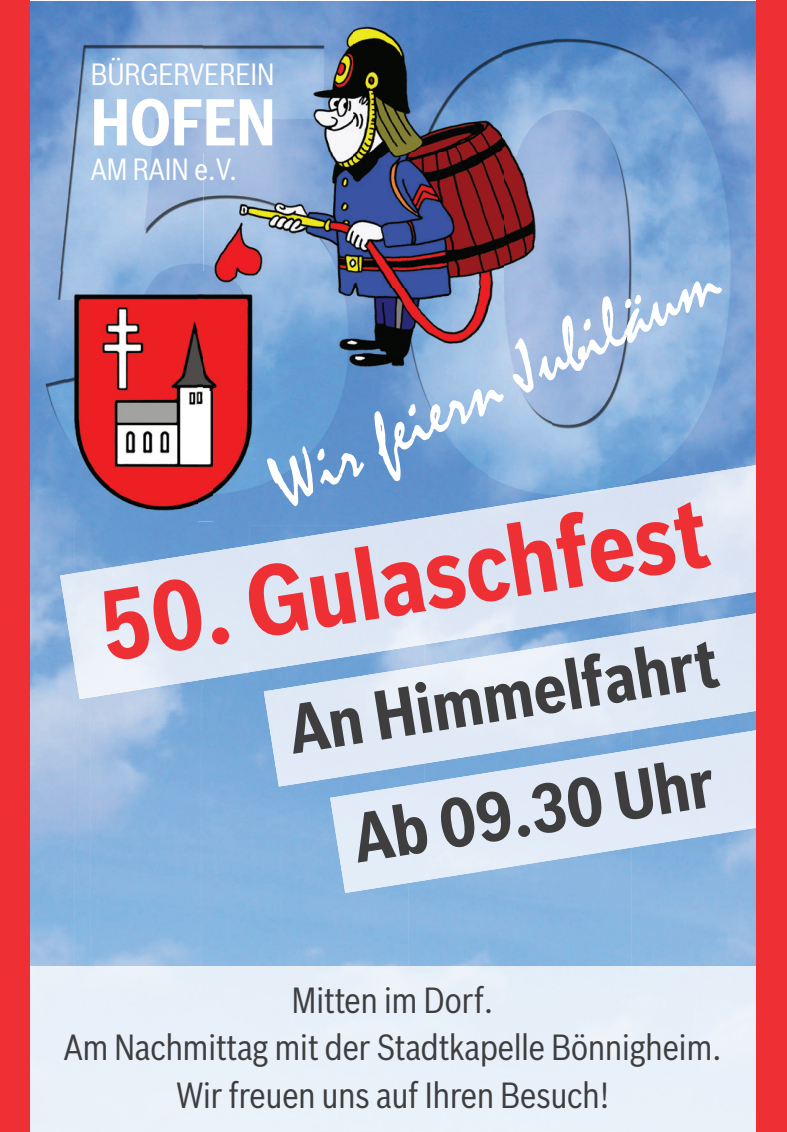
<style>
.page{position:relative;width:787px;height:1132px;background:#fff}
.page>*{position:absolute;margin:0;border:0;box-sizing:border-box;transform-origin:0 0}
.t1{font:700 97.5px "Bosch Sans Cond";color:#ee3034}
.t2{font:75.9px "Mistral";color:#fff}
.t3{font:700 68.1px/117.6px "Bosch Sans Cond";color:#3e3e3f;text-align:center}
.t4{font:700 64.5px "Bosch Sans Cond";color:#fff}
.t5{font:35.7px/47.4px "Bosch Sans Cond";color:#3e3e3f;text-align:center}
.t6{font:30px "Bosch Sans Cond";color:#fff}
</style>
<div class="page">
<img style="left:29px;top:1px;width:188px;height:270px">
<img style="left:217px;top:1px;width:539px;height:17px">
<img style="left:553px;top:18px;width:203px;height:253px">
<img style="left:29px;top:271px;width:45px;height:694px">
<img style="left:552px;top:271px;width:204px;height:203px">
<img style="left:249px;top:390px;width:239px;height:135px">
<img style="left:488px;top:390px;width:64px;height:102px">
<img style="left:551px;top:474px;width:48px;height:18px">
<img style="left:599px;top:474px;width:80px;height:3px">
<img style="left:74px;top:521px;width:96px;height:52px">
<div style="left:170px;top:521px;width:79px;height:36px;background:#6397d0"></div>
<img style="left:249px;top:525px;width:32px;height:15px">
<img style="left:281px;top:525px;width:1px;height:15px">
<img style="left:743px;top:603px;width:13px;height:5px">
<img style="left:679px;top:603px;width:64px;height:5px">
<img style="left:520px;top:634px;width:47px;height:6px">
<img style="left:567px;top:619px;width:64px;height:21px">
<img style="left:425px;top:634px;width:95px;height:24px">
<img style="left:313px;top:666px;width:48px;height:7px">
<img style="left:361px;top:651px;width:64px;height:22px">
<img style="left:282px;top:666px;width:31px;height:7px">
<img style="left:631px;top:721px;width:112px;height:21px">
<img style="left:520px;top:737px;width:111px;height:22px">
<img style="left:313px;top:770px;width:112px;height:26px">
<img style="left:679px;top:460px;width:77px;height:143px">
<img style="left:584px;top:477px;width:95px;height:142px">
<img style="left:488px;top:492px;width:96px;height:142px">
<img style="left:377px;top:507px;width:112px;height:144px">
<img style="left:282px;top:525px;width:96px;height:141px">
<img style="left:171px;top:540px;width:111px;height:143px">
<img style="left:76px;top:557px;width:95px;height:142px">
<img style="left:60px;top:573px;width:16px;height:103px">
<div style="left:29px;top:965px;width:727px;height:166px;background:#e8f1f9"></div>
<img style="left:678px;top:608px;width:78px;height:113px">
<img style="left:583px;top:625px;width:96px;height:112px">
<img style="left:471px;top:640px;width:112px;height:114px">
<img style="left:375px;top:658px;width:96px;height:112px">
<img style="left:264px;top:673px;width:111px;height:113px">
<svg style="left:678px;top:721px;width:12px;height:2px"></svg>
<svg style="left:471px;top:753px;width:13px;height:3px"></svg>
<img style="left:679px;top:725px;width:77px;height:100px">
<img style="left:568px;top:742px;width:111px;height:100px">
<img style="left:472px;top:759px;width:96px;height:113px">
<img style="left:361px;top:774px;width:112px;height:102px">
<img style="left:330px;top:792px;width:32px;height:100px">
<img style="left:679px;top:825px;width:77px;height:14px">
<img style="left:568px;top:842px;width:96px;height:15px">
<img style="left:361px;top:875px;width:90px;height:15px">
<div style="left:0;top:1px;width:29px;height:1130px;background:#ee3034"></div>
<div style="left:756px;top:1px;width:31px;height:1130px;background:#ee3034"></div>
<img style="left:66px;top:285px;width:148px;height:236px">
<img style="left:214px;top:390px;width:49px;height:131px">
<img style="left:203px;top:16px;width:300px;height:272px">
<img style="left:503px;top:16px;width:50px;height:374px">
<img style="left:263px;top:288px;width:240px;height:102px">
<img style="left:203px;top:285px;width:60px;height:105px">
<p class="t6" style="left:91px;top:56px;width:185px">BÜRGERVEREIN</p>
<h3 class="t4" style="left:91px;top:83px;width:186px">HOFEN</h3>
<p class="t6" style="left:91px;top:151px;width:148px">AM RAIN e.V.</p>
<h2 class="t2" style="left:255px;top:448px;width:491px;rotate:-26deg">Wir feiern Jubiläum</h2>
<h1 class="t1" style="left:90px;top:568px;width:616px;rotate:-9deg">50. Gulaschfest</h1>
<h3 class="t3" style="left:280px;top:672px;width:435px;rotate:-9deg">An Himmelfahrt<br>Ab 09.30 Uhr</h3>
<p class="t5" style="left:64px;top:975px;width:659px">Mitten im Dorf.<br>Am Nachmittag mit der Stadtkapelle Bönnigheim.<br>Wir freuen uns auf Ihren Besuch!</p>
</div>
